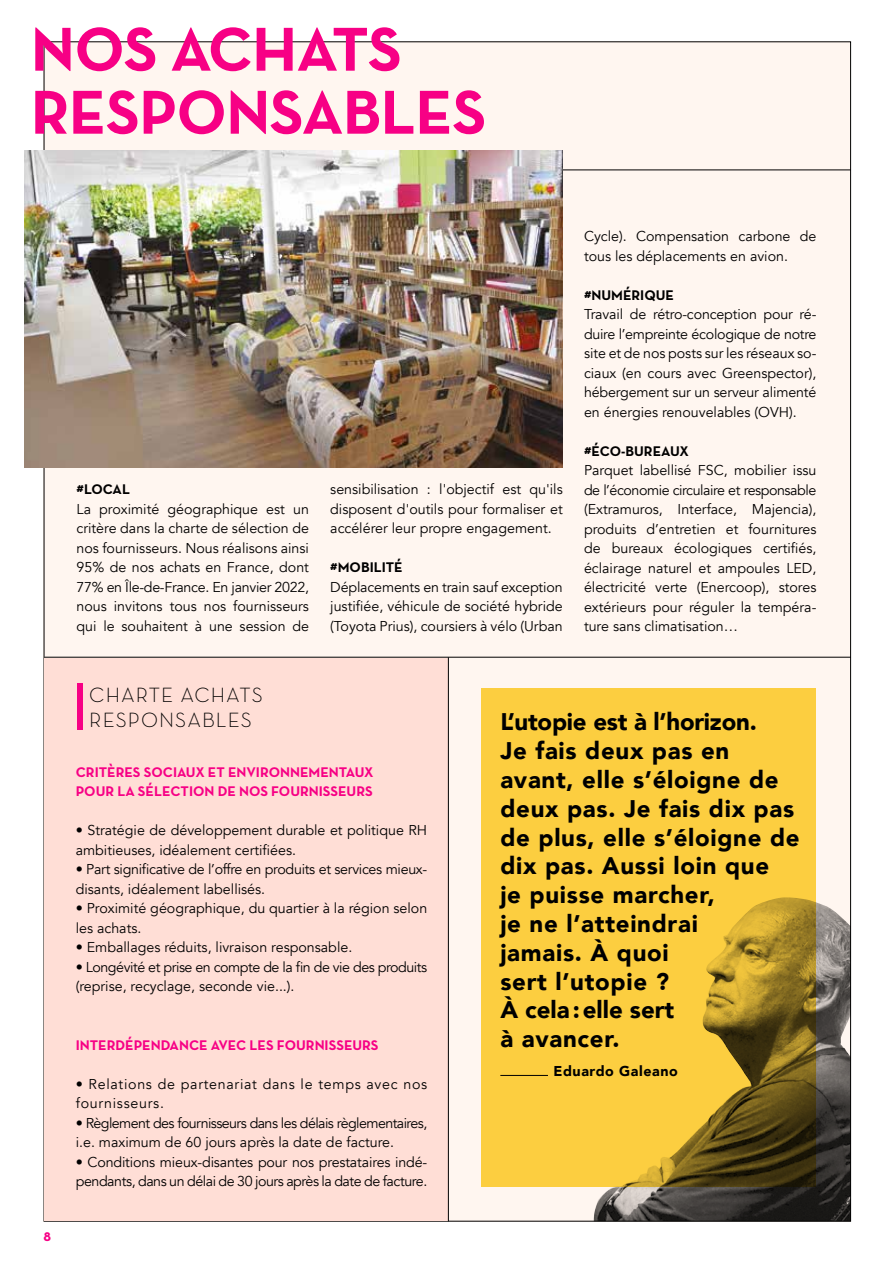
<style>
.page{position:relative;width:893px;height:1263px;background:#fff}
.page>*{position:absolute;margin:0;border:0;box-sizing:border-box;transform-origin:0 0}
.t1{font:700 63px/63px "Neutra Text";letter-spacing:-.01em;color:#f70085}
.t2{font:900 24px/28.8px "Avenir";letter-spacing:.03em;color:#000}
.t3{font:300 21px/25.2px "Neutra Text";letter-spacing:.05em;color:#000}
.t4{font:14.25px/19.5px "Avenir";color:#000;text-align:justify}
.t5{font:14.25px/19.5px "Avenir";letter-spacing:-.03em;color:#000}
.t6{font:700 14.25px/19.5px "Neutra Text";color:#f70085}
.t7{font:14.25px/19.5px "Avenir";letter-spacing:-.04em;color:#000}
.t8{font:14.25px/19.5px "Avenir";letter-spacing:-.02em;color:#000}
.t9{font:14.25px/19.5px "Avenir";letter-spacing:.05em;color:#000}
.t10{font:700 14.25px "Neutra Text";color:#000}
.t11{font:900 14.25px "Avenir";letter-spacing:.04em;color:#000}
</style>
<div class="page">
<div style="left:43px;top:41px;width:808px;height:1180px;background:#fff6f0"></div>
<div style="left:44px;top:658px;width:404px;height:562px;background:#ffded6"></div>
<div style="left:481px;top:688px;width:335px;height:498px;background:#fcce40"></div>
<img style="left:594px;top:897px;width:257px;height:324px">
<hr style="left:43px;top:170px;width:808px;height:1px;background:#000">
<img style="left:24px;top:151px;width:538px;height:316px">
<hr style="left:448px;top:657px;width:1px;height:564px;background:#000">
<div style="left:77px;top:684px;width:5px;height:46px;background:#f70085"></div>
<hr style="left:44px;top:657px;width:807px;height:1px;background:#000">
<hr style="left:500px;top:1075px;width:48px;height:1px;background:#000">
<h1 class="t1" style="left:31px;top:16px;width:457px">NOS ACHATS<br>RESPONSABLES</h1>
<p class="t10" style="left:77px;top:480px;width:55px">#LOCAL</p>
<p class="t4" style="left:77px;top:499px;width:234px">La proximité géographique est un critère dans la charte de sélection de nos fournisseurs. Nous réalisons ainsi 95% de nos achats en France, dont 77% en Île-de-France. En janvier 2022, nous invitons tous nos fournisseurs qui le souhaitent à une session de</p>
<p class="t4" style="left:330px;top:480px;width:234px">sensibilisation : l'objectif est qu'ils disposent d'outils pour formaliser et accélérer leur propre engagement.</p>
<p class="t10" style="left:330px;top:558px;width:74px">#MOBILITÉ</p>
<p class="t4" style="left:330px;top:577px;width:234px">Déplacements en train sauf exception justifiée, véhicule de société hybride (Toyota Prius), coursiers à vélo (Urban</p>
<p class="t4" style="left:584px;top:227px;width:234px">Cycle). Compensation carbone de tous les déplacements en avion.</p>
<p class="t10" style="left:584px;top:286px;width:92px">#NUMÉRIQUE</p>
<p class="t4" style="left:584px;top:305px;width:234px">Travail de rétro-conception pour ré&shy;duire l’empreinte écologique de notre site et de nos posts sur les réseaux so&shy;ciaux (en cours avec Greenspector), hébergement sur un serveur alimenté en énergies renouvelables (OVH).</p>
<p class="t10" style="left:584px;top:442px;width:106px">#ÉCO-BUREAUX</p>
<p class="t4" style="left:584px;top:461px;width:234px">Parquet labellisé FSC, mobilier issu de l’économie circulaire et responsable (Extramuros, Interface, Majencia), produits d’entretien et fournitures de bureaux écologiques certifiés, éclairage naturel et ampoules LED, électricité verte (Enercoop), stores extérieurs pour réguler la tempéra&shy;ture sans climatisation…</p>
<p class="t6" style="left:43px;top:1226px;width:9px">8</p>
<h3 class="t3" style="left:89px;top:681px;width:175px">CHARTE ACHATS<br>RESPONSABLES</h3>
<p class="t6" style="left:76px;top:762px;width:299px">CRITÈRES SOCIAUX ET ENVIRONNEMENTAUX<br>POUR LA SÉLECTION DE NOS FOURNISSEURS</p>
<p class="t4" style="left:76px;top:821px;width:353px">• Stratégie de développement durable et politique RH ambitieuses, idéalement certifiées.</p>
<p class="t8" style="left:76px;top:860px;width:353px">• Part significative de l’offre en produits et services mieux&shy;disants, idéalement labellisés.</p>
<p class="t4" style="left:76px;top:899px;width:353px">• Proximité géographique, du quartier à la région selon les achats.</p>
<p class="t4" style="left:76px;top:937px;width:278px">• Emballages réduits, livraison responsable.</p>
<p class="t5" style="left:76px;top:957px;width:353px">• Longévité et prise en compte de la fin de vie des produits (reprise, recyclage, seconde vie...).</p>
<p class="t6" style="left:76px;top:1034px;width:304px">INTERDÉPENDANCE AVEC LES FOURNISSEURS</p>
<p class="t9" style="left:76px;top:1074px;width:353px">• Relations de partenariat dans le temps avec nos fournisseurs.</p>
<p class="t7" style="left:76px;top:1113px;width:353px">• Règlement des fournisseurs dans les délais règlementaires, i.e. maximum de 60 jours après la date de facture.</p>
<p class="t5" style="left:76px;top:1152px;width:353px">• Conditions mieux-disantes pour nos prestataires indé&shy;pendants, dans un délai de 30 jours après la date de facture.</p>
<h2 class="t2" style="left:500px;top:707px;width:301px">L’utopie est à l’horizon.<br>Je fais deux pas en avant, elle s’éloigne de deux pas. Je fais dix pas de plus, elle s’éloigne de dix pas. Aussi loin que<br>je puisse marcher,<br>je ne l’atteindrai<br>jamais. À quoi<br>sert l’utopie ?<br>À cela:elle sert<br>à avancer.</h2>
<p class="t11" style="left:553px;top:1058px;width:126px">Eduardo Galeano</p>
</div>
